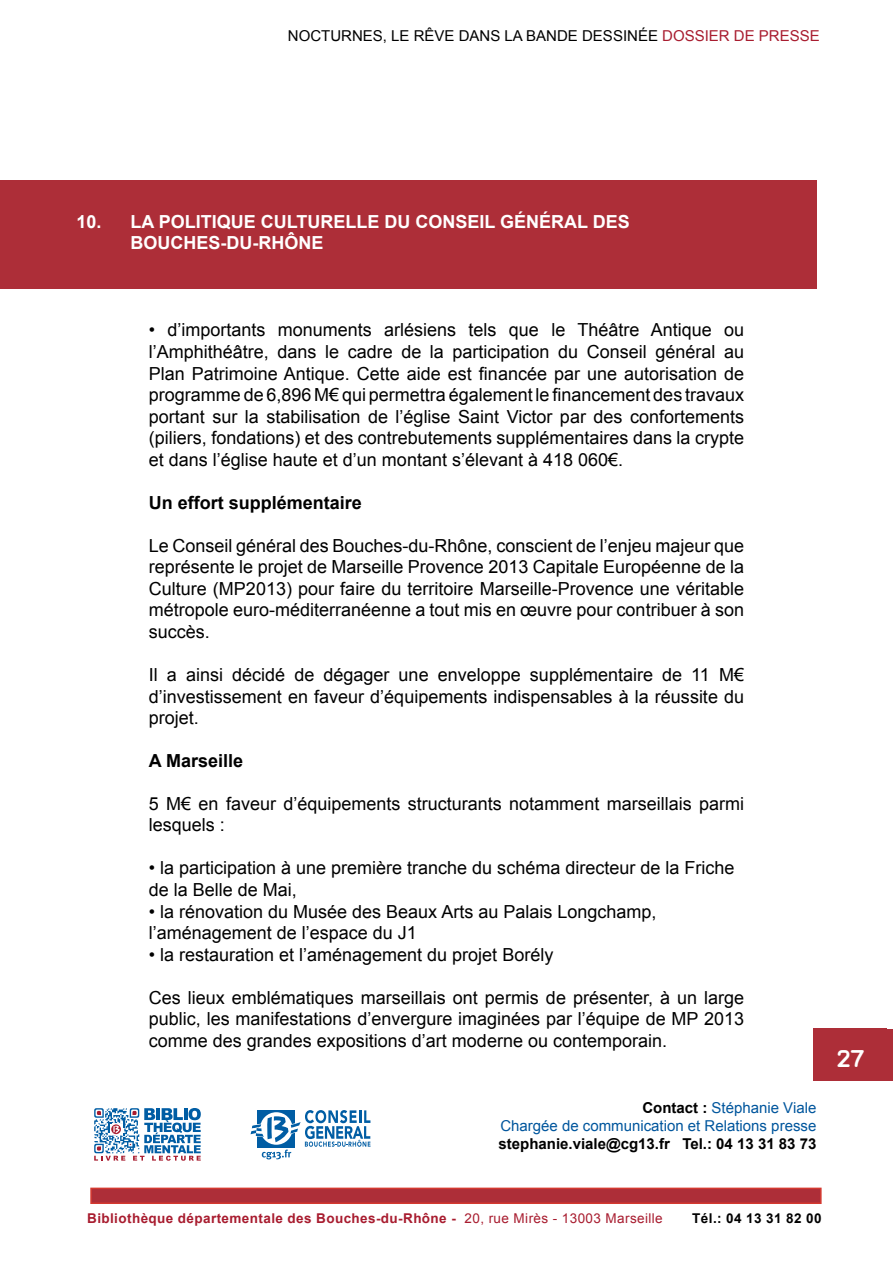
<style>
.page{position:relative;width:893px;height:1263px;background:#fff}
.page>*{position:absolute;margin:0;border:0;box-sizing:border-box;transform-origin:0 0}
.t1{font:700 28.5px "Magda Clean";color:#fff}
.t2{font:18px/21.6px "Arial";color:#000;text-align:justify}
.t3{font:700 18px "Arial";color:#fff}
.t4{font:700 18px "Arial";color:#000}
.t5{font:15px/18px "Arial";color:#00569d;text-align:right}
.t6{font:15px "Arial";color:#000}
.t7{font:700 15px "Arial";color:#000}
.t8{font:700 13.5px "Arial";letter-spacing:.03em;color:#a81c2f}
.t9{font:700 13.5px "Arial";letter-spacing:.03em;color:#000}
.s1{color:#a81c2f}
.s2{font-weight:700;color:#000}
.s3{font-weight:400}
</style>
<div class="page">
<div style="left:813px;top:1030px;width:80px;height:51px;background:#ad2e38"></div>
<div style="left:813px;top:1029px;width:74px;height:51px;background:#ad2e38"></div>
<div style="left:0;top:180px;width:816px;height:71px;background:#ad2e38"></div>
<div style="left:90px;top:1187px;width:732px;height:17px;background:#ad2e38;border:2px solid #d43930"></div>
<svg style="left:94px;top:1108px;width:107px;height:53px"></svg>
<svg style="left:250px;top:1110px;width:120px;height:49px"></svg>
<div style="left:0;top:237px;width:816px;height:51px;background:#ad2e38"></div>
<p class="t6" style="left:288px;top:26px;width:533px">Nocturn es, le rêve dans la ban de dess in ée <span class="s1">Doss ier de presse</span></p>
<p class="t3" style="left:77px;top:209px;width:44px">10. la</p>
<p class="t3" style="left:159px;top:209px;width:12px">politique</p>
<p class="t3" style="left:261px;top:209px;width:13px">culturelle</p>
<p class="t3" style="left:385px;top:209px;width:44px">du conseil</p>
<p class="t3" style="left:500px;top:209px;width:64px">gÉnÉral</p>
<p class="t3" style="left:593px;top:209px;width:13px">des</p>
<p class="t3" style="left:131px;top:231px;width:27px">Bouches</p>
<p class="t3" style="left:221px;top:231px;width:52px">-du -rhône</p>
<p class="t2" style="left:149px;top:319px;width:597px">• d’importants monuments arlésiens tels que le Théâtre Antique ou l’Amphithéâtre, dans le cadre de la participation du Conseil général au Plan Patrimoine Antique. Cette aide est financée par une autorisation de programme de 6,896 M€ qui permettra également le financement des travaux portant sur la stabilisation de l’église Saint Victor par des confortements (piliers, fondations) et des contrebutements supplémentaires dans la crypte et dans l’église haute et d’un montant s’élevant à 418 060€.</p>
<p class="t4" style="left:149px;top:491px;width:215px">Un effort supplémentaire</p>
<p class="t2" style="left:149px;top:535px;width:597px">Le Conseil général des Bouches-du-Rhône, conscient de l’enjeu majeur que représente le projet de Marseille Provence 2013 Capitale Européenne de la Culture (MP2013) pour faire du territoire Marseille-Provence une véritable métropole euro-méditerranéenne a tout mis en œuvre pour contribuer à son succès.</p>
<p class="t2" style="left:149px;top:664px;width:597px">I l a ainsi décidé de dégager une enveloppe supplémentaire de 11 M€ d’investissement en faveur d’équipements indispensables à la réussite du projet.</p>
<p class="t4" style="left:149px;top:749px;width:96px">A Marseille</p>
<p class="t2" style="left:149px;top:793px;width:597px">5 M€ en faveur d’équipements structurants notamment marseillais parmi lesquels :</p>
<p class="t2" style="left:149px;top:857px;width:587px">• la participation à une première tranche du schéma directeur de la Friche de la Belle de Mai,</p>
<p class="t2" style="left:149px;top:900px;width:509px">• la rénovation du Musée des Beaux Arts au Palais Longchamp, l’aménagement de l’espace du J1</p>
<p class="t2" style="left:149px;top:944px;width:406px">• la restauration et l’aménagement du projet Borély</p>
<p class="t2" style="left:149px;top:987px;width:597px">Ces lieux emblématiques marseillais ont permis de présenter, à un large public, les manifestations d’envergure imaginées par l’équipe de MP 2013 comme des grandes expositions d’art moderne ou contemporain.</p>
<p class="t5" style="left:500px;top:1099px;width:318px"><span class="s2">Contact :</span> Stéphanie Viale<br>Chargée de communication et Relations presse</p>
<p class="t7" style="left:498px;top:1134px;width:319px">stephanie.viale@cg13.fr Tel.: 04 13 31 83 73</p>
<h1 class="t1" style="left:836px;top:1043px;width:29px">27</h1>
<p class="t8" style="left:87px;top:1209px;width:577px">Bibliothèque départementale des Bouches-du-Rhône - <span class="s3">20, rue Mirès - 13003 Marseille</span></p>
<p class="t9" style="left:692px;top:1209px;width:131px">Tél.: 04 13 31 82 00</p>
</div>
